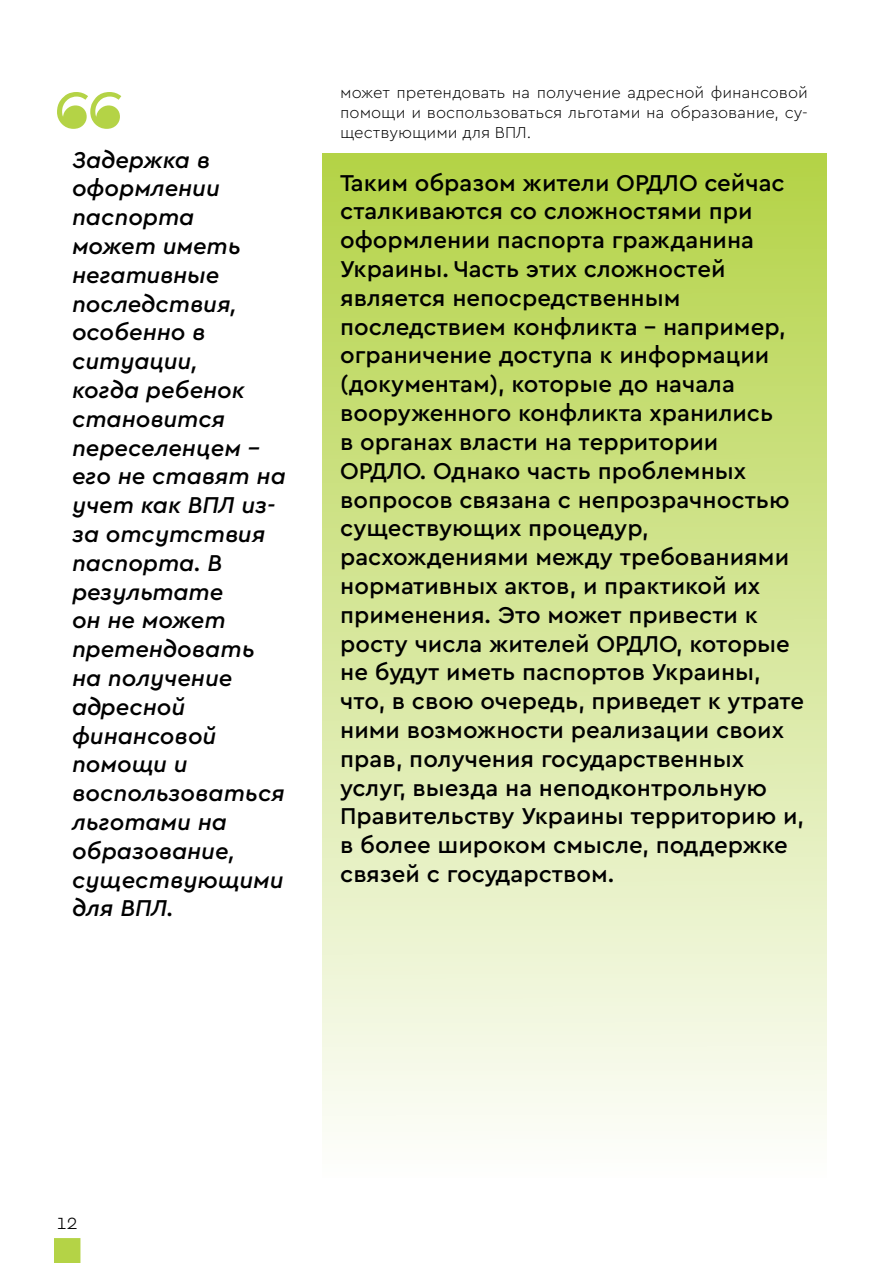
<style>
.page{position:relative;width:893px;height:1263px;background:#fff}
.page>*{position:absolute;margin:0;border:0;box-sizing:border-box;transform-origin:0 0}
.t1{font:italic 500 54px "Cera Pro";color:#b4d346}
.t2{font:500 24px/28.8px "Cera Pro";color:#000}
.t3{font:italic 500 24px/28.8px "Cera Pro";color:#000}
.t4{font:300 21px "Cera Pro";color:#000}
.t5{font:300 16.5px/19.8px "Cera Pro";color:#000;text-align:justify}
</style>
<div class="page">
<div style="left:54px;top:1238px;width:26px;height:25px;background:#b4d346"></div>
<div style="left:322px;top:154px;width:504px;height:1024px;background:linear-gradient(to bottom,#b4d346,#fefefd)"></div>
<h1 class="t1" style="left:54px;top:74px;width:70px">❝</h1>
<p class="t3" style="left:72px;top:144px;width:215px">Задержка в оформлении паспорта<br>может иметь негативные последствия, особенно в ситуации,<br>когда ребенок становится переселенцем – его не ставят на учет как ВПЛ из&shy;за отсутствия паспорта. В результате<br>он не может претендовать на получение адресной финансовой помощи и воспользоваться льготами на образование, существующими для ВПЛ.</p>
<p class="t5" style="left:340px;top:82px;width:469px">может претендовать на получение адресной финансовой помощи и воспользоваться льготами на образование, су&shy;ществующими для ВПЛ.</p>
<p class="t2" style="left:340px;top:167px;width:465px">Таким образом жители ОРДЛО сейчас сталкиваются со сложностями при оформлении паспорта гражданина Украины. Часть этих сложностей является непосредственным последствием конфликта – например, ограничение доступа к информации (документам), которые до начала вооруженного конфликта хранились<br>в органах власти на территории ОРДЛО. Однако часть проблемных вопросов связана с непрозрачностью существующих процедур, расхождениями между требованиями нормативных актов, и практикой их применения. Это может привести к росту числа жителей ОРДЛО, которые не будут иметь паспортов Украины, что, в свою очередь, приведет к утрате ними возможности реализации своих прав, получения государственных услуг, выезда на неподконтрольную Правительству Украины территорию и, в более широком смысле, поддержке связей с государством.</p>
<p class="t4" style="left:56px;top:1208px;width:23px">12</p>
</div>
